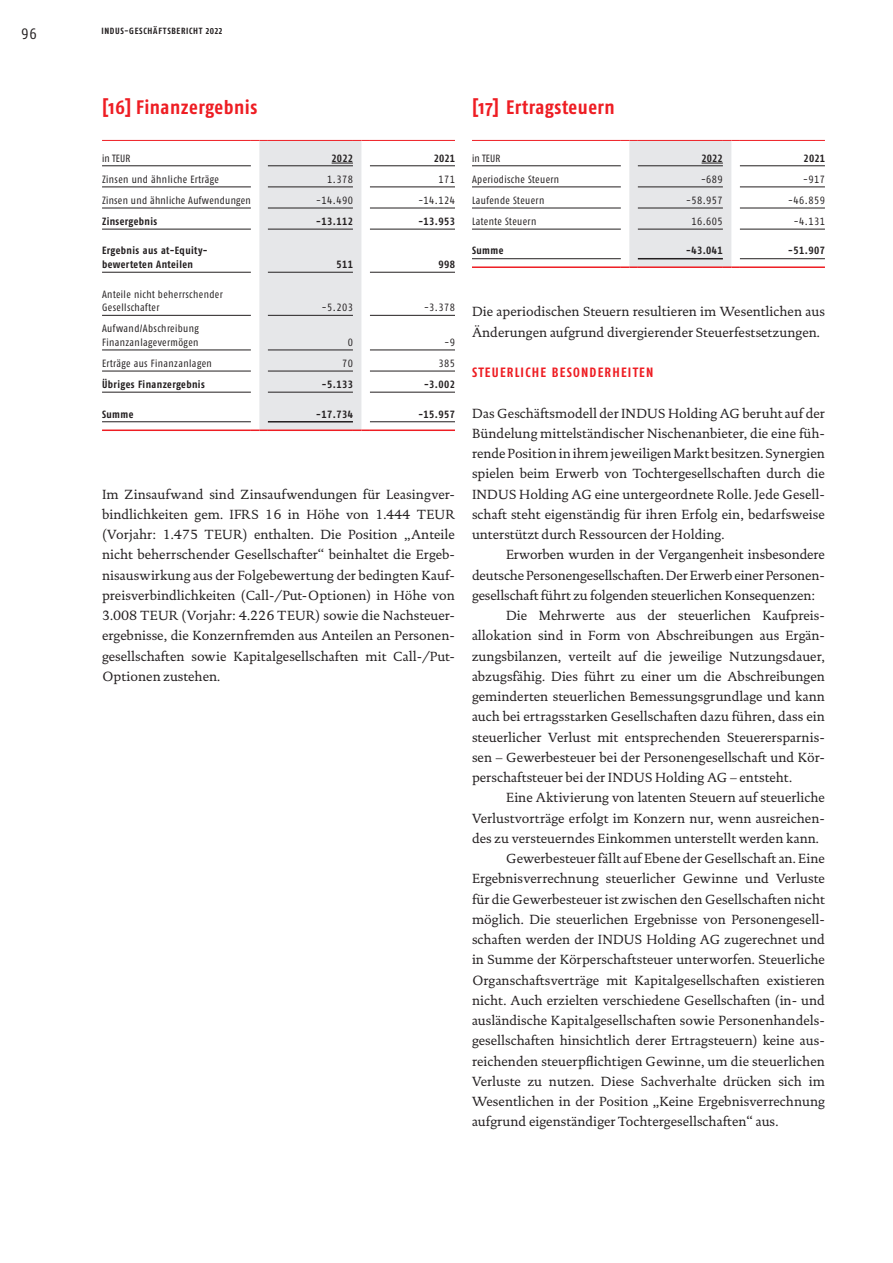
<style>
.page{position:relative;width:893px;height:1263px;background:#fff}
.page>*{position:absolute;margin:0;border:0;box-sizing:border-box;transform-origin:0 0}
.t1{font:700 condensed 19.5px "Fago Pro";letter-spacing:.025em;color:#ee1d23}
.t2{font:condensed 15px "Fago Pro";color:#231f20}
.t3{font:13.5px/20.2px "DTL Documenta TOT";color:#231f20;text-align:justify}
.t4{font:700 condensed 13.5px "Fago Pro";letter-spacing:.09em;color:#ee1d23}
.t5{font:condensed 10.5px/13.5px "Fago Pro";letter-spacing:.035em;color:#231f20}
.t6{font:700 condensed 10.5px/13.5px "Fago Pro";letter-spacing:.04em;color:#231f20}
.t7{font:700 condensed 9px "Fago Pro";letter-spacing:.075em;color:#231f20}
</style>
<div class="page">
<hr style="left:102px;top:165px;width:149px;height:1px;background:#231f20">
<hr style="left:370px;top:165px;width:85px;height:1px;background:#231f20">
<hr style="left:102px;top:272px;width:149px;height:1px;background:#231f20">
<hr style="left:370px;top:272px;width:85px;height:1px;background:#231f20">
<hr style="left:102px;top:187px;width:149px;height:1px;background:#231f20">
<hr style="left:102px;top:208px;width:149px;height:1px;background:#231f20">
<hr style="left:102px;top:229px;width:149px;height:1px;background:#231f20">
<hr style="left:102px;top:315px;width:149px;height:1px;background:#231f20">
<hr style="left:102px;top:350px;width:149px;height:1px;background:#231f20">
<hr style="left:102px;top:371px;width:149px;height:1px;background:#231f20">
<hr style="left:102px;top:392px;width:149px;height:1px;background:#231f20">
<hr style="left:102px;top:421px;width:149px;height:1px;background:#231f20">
<hr style="left:370px;top:187px;width:85px;height:1px;background:#231f20">
<hr style="left:370px;top:208px;width:85px;height:1px;background:#231f20">
<hr style="left:370px;top:229px;width:85px;height:1px;background:#231f20">
<hr style="left:370px;top:315px;width:85px;height:1px;background:#231f20">
<hr style="left:370px;top:350px;width:85px;height:1px;background:#231f20">
<hr style="left:370px;top:371px;width:85px;height:1px;background:#231f20">
<hr style="left:370px;top:392px;width:85px;height:1px;background:#231f20">
<hr style="left:370px;top:421px;width:85px;height:1px;background:#231f20">
<hr style="left:102px;top:140px;width:149px;height:1px;background:#ee1d23">
<hr style="left:370px;top:140px;width:85px;height:1px;background:#ee1d23">
<hr style="left:102px;top:429px;width:149px;height:2px;background:#ee1d23">
<hr style="left:370px;top:429px;width:85px;height:2px;background:#ee1d23">
<svg style="left:251px;top:140px;width:119px;height:291px;background:#e4e3e5"></svg>
<hr style="left:472px;top:140px;width:149px;height:1px;background:#ee1d23">
<hr style="left:740px;top:140px;width:85px;height:1px;background:#ee1d23">
<hr style="left:472px;top:165px;width:149px;height:1px;background:#231f20">
<hr style="left:740px;top:165px;width:85px;height:1px;background:#231f20">
<hr style="left:472px;top:266px;width:149px;height:2px;background:#ee1d23">
<hr style="left:740px;top:266px;width:85px;height:2px;background:#ee1d23">
<hr style="left:472px;top:187px;width:149px;height:1px;background:#231f20">
<hr style="left:472px;top:208px;width:149px;height:1px;background:#231f20">
<hr style="left:472px;top:229px;width:149px;height:1px;background:#231f20">
<hr style="left:472px;top:258px;width:149px;height:1px;background:#231f20">
<hr style="left:740px;top:187px;width:85px;height:1px;background:#231f20">
<hr style="left:740px;top:208px;width:85px;height:1px;background:#231f20">
<hr style="left:740px;top:229px;width:85px;height:1px;background:#231f20">
<hr style="left:740px;top:258px;width:85px;height:1px;background:#231f20">
<svg style="left:621px;top:140px;width:119px;height:128px;background:#e3dfe1"></svg>
<p class="t2" style="left:21px;top:25px;width:17px">96</p>
<p class="t7" style="left:101px;top:25px;width:122px">INDUS-GESCHÄFTSBERICHT 2022</p>
<h1 class="t1" style="left:102px;top:95px;width:157px">[16] Finanzergebnis</h1>
<p class="t5" style="left:102px;top:151px;width:30px">in TEUR</p>
<p class="t6" style="left:332px;top:151px;width:23px">2022</p>
<p class="t6" style="left:434px;top:151px;width:23px">2021</p>
<p class="t5" style="left:102px;top:172px;width:118px">Zinsen und ähnliche Erträge</p>
<p class="t5" style="left:327px;top:172px;width:27px">1.378</p>
<p class="t5" style="left:438px;top:172px;width:18px">171</p>
<p class="t5" style="left:102px;top:193px;width:150px">Zinsen und ähnliche Aufwendungen</p>
<p class="t5" style="left:316px;top:193px;width:38px">-14.490</p>
<p class="t5" style="left:418px;top:193px;width:38px">-14.124</p>
<p class="t6" style="left:102px;top:214px;width:57px">Zinsergebnis</p>
<p class="t6" style="left:316px;top:214px;width:38px">-13.112</p>
<p class="t6" style="left:418px;top:214px;width:38px">-13.953</p>
<p class="t6" style="left:102px;top:244px;width:107px">Ergebnis aus at-Equity&shy;bewerteten Anteilen</p>
<p class="t6" style="left:336px;top:258px;width:18px">511</p>
<p class="t6" style="left:438px;top:258px;width:18px">998</p>
<p class="t5" style="left:102px;top:287px;width:122px">Anteile nicht beherrschender<br>Gesellschafter</p>
<p class="t5" style="left:102px;top:322px;width:98px">Aufwand/Abschreibung<br>Finanzanlagevermögen</p>
<p class="t5" style="left:322px;top:301px;width:32px">-5.203</p>
<p class="t5" style="left:424px;top:301px;width:32px">-3.378</p>
<p class="t5" style="left:348px;top:335px;width:7px">0</p>
<p class="t5" style="left:444px;top:335px;width:12px">-9</p>
<p class="t5" style="left:102px;top:356px;width:111px">Erträge aus Finanzanlagen</p>
<p class="t5" style="left:342px;top:356px;width:12px">70</p>
<p class="t5" style="left:438px;top:356px;width:18px">385</p>
<p class="t6" style="left:102px;top:377px;width:104px">Übriges Finanzergebnis</p>
<p class="t6" style="left:322px;top:377px;width:32px">-5.133</p>
<p class="t6" style="left:424px;top:377px;width:32px">-3.002</p>
<p class="t6" style="left:102px;top:407px;width:33px">Summe</p>
<p class="t6" style="left:316px;top:407px;width:38px">-17.734</p>
<p class="t6" style="left:418px;top:407px;width:38px">-15.957</p>
<p class="t3" style="left:102px;top:484px;width:354px">Im Zinsaufwand sind Zinsaufwendungen für Leasingver&shy;bindlichkeiten gem. IFRS 16 in Höhe von 1.444 TEUR (Vorjahr: 1.475 TEUR) enthalten. Die Position „Anteile nicht beherrschender Gesellschafter“ beinhaltet die Ergeb&shy;nisauswirkung aus der Folgebewertung der bedingten Kauf&shy;preisverbindlichkeiten (Call-/Put-Optionen) in Höhe von 3.008 TEUR (Vorjahr: 4.226 TEUR) sowie die Nachsteuer&shy;ergebnisse, die Konzernfremden aus Anteilen an Personen&shy;gesellschaften sowie Kapitalgesellschaften mit Call-/Put-Optionen zustehen.</p>
<h1 class="t1" style="left:472px;top:95px;width:144px">[17] Ertragsteuern</h1>
<p class="t5" style="left:472px;top:151px;width:30px">in TEUR</p>
<p class="t6" style="left:702px;top:151px;width:23px">2022</p>
<p class="t6" style="left:804px;top:151px;width:23px">2021</p>
<p class="t5" style="left:472px;top:172px;width:89px">Aperiodische Steuern</p>
<p class="t5" style="left:701px;top:172px;width:23px">-689</p>
<p class="t5" style="left:803px;top:172px;width:23px">-917</p>
<p class="t5" style="left:472px;top:193px;width:74px">Laufende Steuern</p>
<p class="t5" style="left:686px;top:193px;width:38px">-58.957</p>
<p class="t5" style="left:788px;top:193px;width:38px">-46.859</p>
<p class="t5" style="left:472px;top:214px;width:66px">Latente Steuern</p>
<p class="t5" style="left:691px;top:214px;width:33px">16.605</p>
<p class="t5" style="left:794px;top:214px;width:32px">-4.131</p>
<p class="t6" style="left:472px;top:244px;width:33px">Summe</p>
<p class="t6" style="left:686px;top:244px;width:38px">-43.041</p>
<p class="t6" style="left:788px;top:244px;width:38px">-51.907</p>
<p class="t3" style="left:472px;top:302px;width:354px">Die aperiodischen Steuern resultieren im Wesentlichen aus<br>Änderungen aufgrund divergierender Steuerfestsetzungen.</p>
<p class="t4" style="left:472px;top:364px;width:183px">STEUERLICHE BESONDERHEITEN</p>
<p class="t3" style="left:472px;top:403px;width:354px">Das Geschäftsmodell der INDUS Holding AG beruht auf der Bündelung mittelständischer Nischenanbieter, die eine füh&shy;rende Position in ihrem jeweiligen Markt besitzen. Synergien spielen beim Erwerb von Tochtergesellschaften durch die INDUS Holding AG eine untergeordnete Rolle. Jede Gesell&shy;schaft steht eigenständig für ihren Erfolg ein, bedarfsweise unterstützt durch Ressourcen der Holding.</p>
<p class="t3" style="left:506px;top:545px;width:320px">Erworben wurden in der Vergangenheit insbesondere</p>
<p class="t3" style="left:472px;top:565px;width:354px">deutsche Personengesellschaften. Der Erwerb einer Personen-</p>
<p class="t3" style="left:472px;top:585px;width:345px">gesellschaft führt zu folgenden steuerlichen Konsequenzen:</p>
<p class="t3" style="left:506px;top:605px;width:319px">Die Mehrwerte aus der steuerlichen Kaufpreis-</p>
<p class="t3" style="left:472px;top:626px;width:354px">allokation sind in Form von Abschreibungen aus Ergän-</p>
<p class="t3" style="left:472px;top:646px;width:354px">zungsbilanzen, verteilt auf die jeweilige Nutzungsdauer,</p>
<p class="t3" style="left:472px;top:666px;width:354px">abzugsfähig. Dies führt zu einer um die Abschreibungen</p>
<p class="t3" style="left:472px;top:686px;width:354px">geminderten steuerlichen Bemessungsgrundlage und kann</p>
<p class="t3" style="left:472px;top:707px;width:354px">auch bei ertragsstarken Gesellschaften dazu führen, dass ein</p>
<p class="t3" style="left:472px;top:727px;width:354px">steuerlicher Verlust mit entsprechenden Steuerersparnis-</p>
<p class="t3" style="left:472px;top:747px;width:354px">sen – Gewerbesteuer bei der Personengesellschaft und Kör-</p>
<p class="t3" style="left:472px;top:767px;width:322px">perschaftsteuer bei der INDUS Holding AG – entsteht.</p>
<p class="t3" style="left:506px;top:788px;width:320px">Eine Aktivierung von latenten Steuern auf steuerliche</p>
<p class="t3" style="left:472px;top:808px;width:354px">Verlustvorträge erfolgt im Konzern nur, wenn ausreichen-</p>
<p class="t3" style="left:472px;top:828px;width:348px">des zu versteuerndes Einkommen unterstellt werden kann.</p>
<p class="t3" style="left:506px;top:848px;width:320px">Gewerbesteuer fällt auf Ebene der Gesellschaft an. Eine</p>
<p class="t3" style="left:472px;top:869px;width:354px">Ergebnisverrechnung steuerlicher Gewinne und Verluste</p>
<p class="t3" style="left:472px;top:889px;width:354px">für die Gewerbesteuer ist zwischen den Gesellschaften nicht</p>
<p class="t3" style="left:472px;top:909px;width:354px">möglich. Die steuerlichen Ergebnisse von Personengesell-</p>
<p class="t3" style="left:472px;top:929px;width:354px">schaften werden der INDUS Holding AG zugerechnet und</p>
<p class="t3" style="left:472px;top:950px;width:354px">in Summe der Körperschaftsteuer unterworfen. Steuerliche</p>
<p class="t3" style="left:472px;top:970px;width:354px">Organschaftsverträge mit Kapitalgesellschaften existieren</p>
<p class="t3" style="left:472px;top:990px;width:354px">nicht. Auch erzielten verschiedene Gesellschaften (in- und</p>
<p class="t3" style="left:472px;top:1010px;width:354px">ausländische Kapitalgesellschaften sowie Personenhandels-</p>
<p class="t3" style="left:472px;top:1031px;width:354px">gesellschaften hinsichtlich derer Ertragsteuern) keine aus-</p>
<p class="t3" style="left:472px;top:1051px;width:354px">reichenden steuerpflichtigen Gewinne, um die steuerlichen</p>
<p class="t3" style="left:472px;top:1071px;width:354px">Verluste zu nutzen. Diese Sachverhalte drücken sich im</p>
<p class="t3" style="left:472px;top:1091px;width:354px">Wesentlichen in der Position „Keine Ergebnisverrechnung</p>
<p class="t3" style="left:472px;top:1112px;width:308px">aufgrund eigenständiger Tochtergesellschaften“ aus.</p>
</div>
